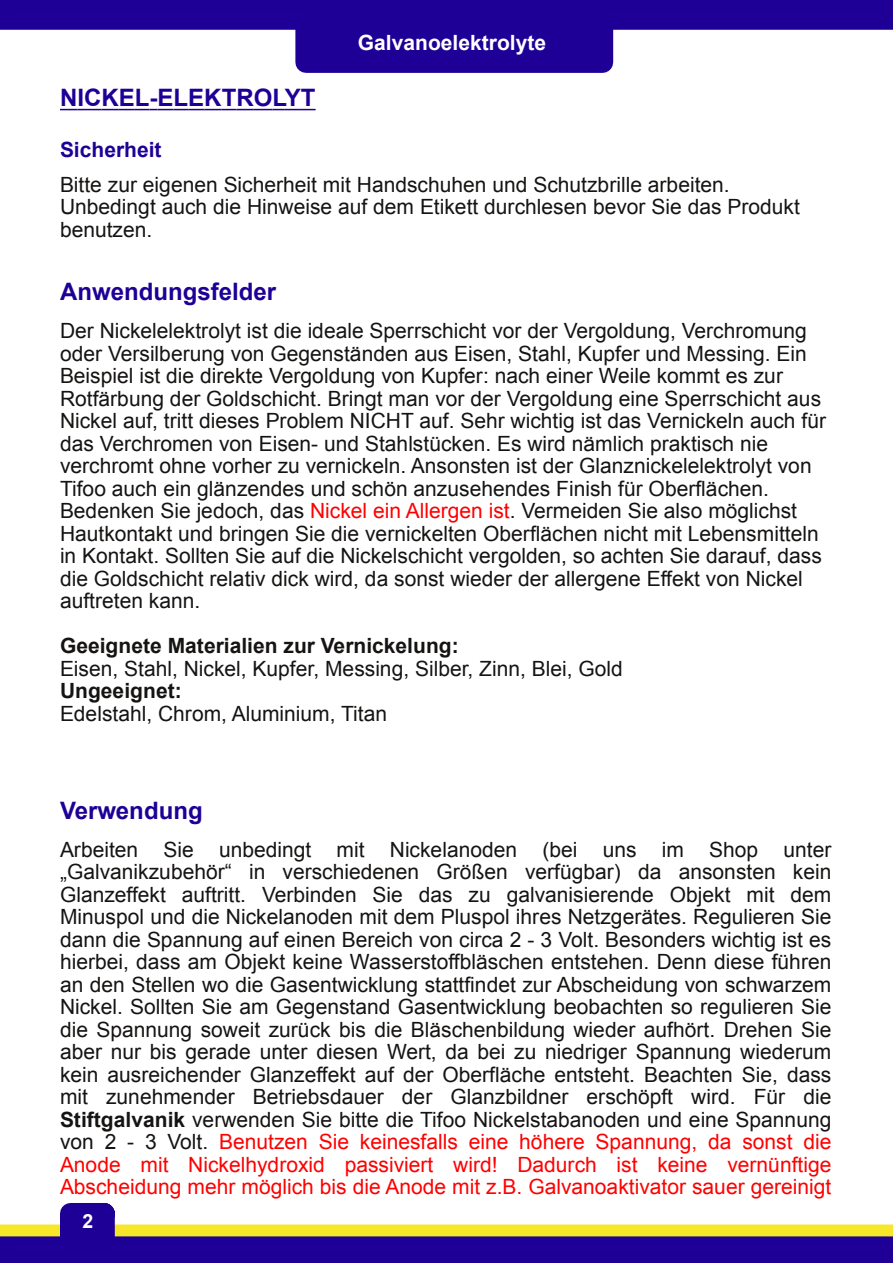
<style>
.page{position:relative;width:893px;height:1263px;background:#fff}
.page>*{position:absolute;margin:0;border:0;box-sizing:border-box;transform-origin:0 0}
.t1{font:700 24px "Arial";letter-spacing:.005em;color:#1e0096}
.t2{font:21px/22.5px "Arial";color:#161413}
.t3{font:700 21px "Arial";color:#161413}
.t4{font:700 21px "Arial";color:#fff}
.t5{font:700 21px "Arial";color:#1e0096}
.t6{font:700 19.5px "Arial";color:#fff}
.s1{color:#f00}
.s2{font-weight:700}
</style>
<div class="page">
<div style="left:6px;top:6px;width:881px;height:17px;background:#1f0197"></div>
<div style="left:0;top:0;width:893px;height:30px;border:13px solid #1e0096"></div>
<div style="left:306px;top:25px;width:297px;height:37px;background:#1e0096"></div>
<div style="left:295px;top:14px;width:318px;height:59px;border:21px solid #1e0096"></div>
<div style="left:6px;top:1239px;width:881px;height:17px;background:#1f0197"></div>
<div style="left:0;top:1233px;width:893px;height:30px;border:13px solid #1e0096"></div>
<div style="left:1px;top:1225px;width:891px;height:10px;background:#f8e729"></div>
<div style="left:0;top:1224px;width:893px;height:12px;border:2px solid #f8e729"></div>
<div style="left:71px;top:1213px;width:33px;height:25px;background:#1e0096"></div>
<div style="left:60px;top:1203px;width:55px;height:46px;border:21px solid #1e0096"></div>
<svg style="left:60px;top:109px;width:256px;height:1px"></svg>
<p class="t4" style="left:358px;top:31px;width:190px">Galvanoelektrolyte</p>
<p class="t1" style="left:60px;top:84px;width:257px">NICKEL-ELEKTROLYT</p>
<p class="t5" style="left:60px;top:138px;width:103px">Sicherheit</p>
<p class="t2" style="left:60px;top:173px;width:741px">Bitte zur eigenen Sicherheit mit Handschuhen und Schutzbrille arbeiten.<br>Unbedingt auch die Hinweise auf dem Etikett durchlesen bevor Sie das Produkt benutzen.</p>
<p class="t1" style="left:60px;top:278px;width:218px">Anwendungsfelder</p>
<p class="t2" style="left:60px;top:320px;width:767px">Der Nickelelektrolyt ist die ideale Sperrschicht vor der Vergoldung, Verchromung oder Versilberung von Gegenständen aus Eisen, Stahl, Kupfer und Messing. Ein Beispiel ist die direkte Vergoldung von Kupfer: nach einer Weile kommt es zur Rotfärbung der Goldschicht. Bringt man vor der Vergoldung eine Sperrschicht aus Nickel auf, tritt dieses Problem NICHT auf. Sehr wichtig ist das Vernickeln auch für das Verchromen von Eisen- und Stahlstücken. Es wird nämlich praktisch nie verchromt ohne vorher zu vernickeln. Ansonsten ist der Glanznickelelektrolyt von Tifoo auch ein glänzendes und schön anzusehendes Finish für Oberflächen.<br>Bedenken Sie jedoch, das <span class="s1">Nickel ein Allergen ist</span>. Vermeiden Sie also möglichst Hautkontakt und bringen Sie die vernickelten Oberflächen nicht mit Lebensmitteln in Kontakt. Sollten Sie auf die Nickelschicht vergolden, so achten Sie darauf, dass die Goldschicht relativ dick wird, da sonst wieder der allergene Effekt von Nickel auftreten kann.</p>
<p class="t3" style="left:60px;top:634px;width:400px">Geeignete Materialien zur Vernickelung:</p>
<p class="t2" style="left:60px;top:657px;width:564px">Eisen, Stahl, Nickel, Kupfer, Messing, Silber, Zinn, Blei, Gold</p>
<p class="t3" style="left:60px;top:679px;width:123px">Ungeeignet:</p>
<p class="t2" style="left:60px;top:702px;width:329px">Edelstahl, Chrom, Aluminium, Titan</p>
<p class="t1" style="left:60px;top:797px;width:144px">Verwendung</p>
<p class="t2" style="left:60px;top:838px;width:773px;text-align:justify">Arbeiten Sie unbedingt mit Nickelanoden (bei uns im Shop unter „Galvanikzubehör“ in verschiedenen Größen verfügbar) da ansonsten kein Glanzeffekt auftritt. Verbinden Sie das zu galvanisierende Objekt mit dem Minuspol und die Nickelanoden mit dem Pluspol ihres Netzgerätes. Regulieren Sie dann die Spannung auf einen Bereich von circa 2 - 3 Volt. Besonders wichtig ist es hierbei, dass am Objekt keine Wasserstoffbläschen entstehen. Denn diese führen an den Stellen wo die Gasentwicklung stattfindet zur Abscheidung von schwarzem Nickel. Sollten Sie am Gegenstand Gasentwicklung beobachten so regulieren Sie die Spannung soweit zurück bis die Bläschenbildung wieder aufhört. Drehen Sie aber nur bis gerade unter diesen Wert, da bei zu niedriger Spannung wiederum kein ausreichender Glanzeffekt auf der Oberfläche entsteht. Beachten Sie, dass mit zunehmender Betriebsdauer der Glanzbildner erschöpft wird. Für die <span class="s2">Stiftgalvanik</span> verwenden Sie bitte die Tifoo Nickelstabanoden und eine Spannung von 2 - 3 Volt. <span class="s1">Benutzen Sie keinesfalls eine höhere Spannung, da sonst die Anode mit Nickelhydroxid passiviert wird! Dadurch ist keine vernünftige Abscheidung mehr möglich bis die Anode mit z.B. Galvanoaktivator sauer gereinigt</span></p>
<p class="t6" style="left:83px;top:1211px;width:12px">2</p>
</div>
